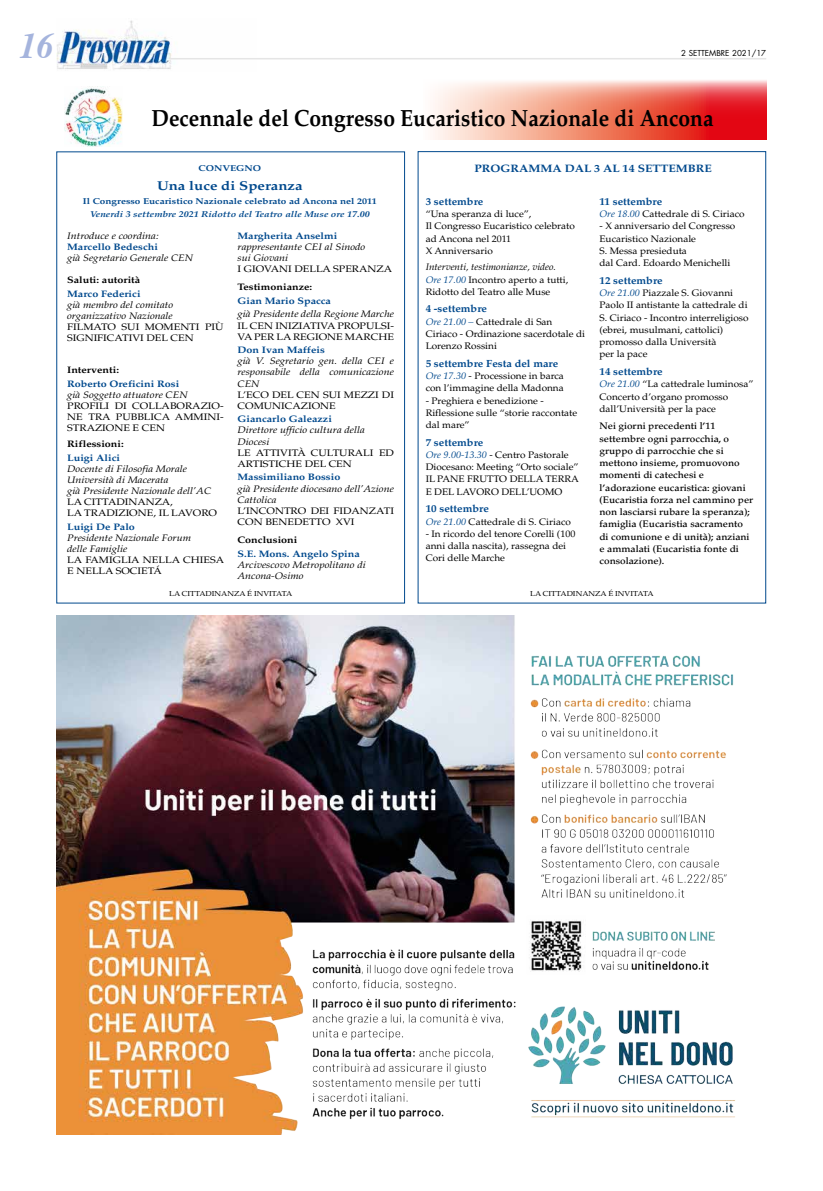
<style>
.page{position:relative;width:823px;height:1191px;background:#fff}
.page>*{position:absolute;margin:0;border:0;box-sizing:border-box;transform-origin:0 0}
.t1{font:italic 700 36px "Times";color:#a5b4dd;scale:.95 1}
.t2{font:700 23.4px "Palatino LT Std";color:#000;scale:.9 1}
.t3{font:700 12.8px "Palatino LT Std";color:#00498d;scale:1.17 1}
.t4{font:700 10.8px "Palatino LT Std";color:#00498d;scale:1.11 1}
.t5{font:700 10.4px "Palatino LT Std";color:#00498d;scale:1.06 1}
.t6{font:9.4px/12.3px "Palatino LT Std";color:#000;scale:1.06 1}
.t7{font:italic 9.4px/11.1px "Palatino LT Std";color:#000;scale:1.15 1}
.t8{font:9.4px/11.1px "Palatino LT Std";color:#000;scale:1.15 1}
.t9{font:500 9.4px/12.3px "Palatino LT Std";color:#000;scale:1.06 1}
.t10{font:700 9.4px "Palatino LT Std";color:#00498d;scale:1.15 1}
.t11{font:700 9.4px "Palatino LT Std";color:#000;scale:1.15 1}
.t12{font:700 8.6px "Palatino LT Std";color:#00498d;scale:1.17 1}
.t13{font:italic 700 8.6px "Palatino LT Std";color:#00498d;scale:1.17 1}
.t14{font:8px "Futura Std";color:#000}
.t15{font:7.2px "Palatino LT Std";color:#000;scale:1.11 1}
.s1{font-style:italic}
.s2{font-style:italic;color:#00498d}
</style>
<div class="page">
<img style="left:56px;top:615px;width:679px;height:519px">
<svg style="left:433px;top:80px;width:332px;height:60px;background:#f18f82"></svg>
<img style="left:57px;top:20px;width:199px;height:50px">
<hr style="left:170px;top:58px;width:595px;height:1px;background:#e5e5e5">
<img style="left:64px;top:88px;width:59px;height:59px">
<h1 class="t1" style="left:20px;top:12px;width:38px">16</h1>
<p class="t14" style="left:681px;top:48px;width:86px">2 SETTEMBRE 2021/17</p>
<h2 class="t2" style="left:151px;top:105px;width:625px">Decennale del Congresso Eucaristico Nazionale di Ancona</h2>
<p class="t12" style="left:198px;top:163px;width:55px">CONVEGNO</p>
<h3 class="t3" style="left:157px;top:178px;width:126px">Una luce di Speranza</h3>
<p class="t12" style="left:83px;top:196px;width:252px">Il Congresso Eucaristico Nazionale celebrato ad Ancona nel 2011</p>
<p class="t13" style="left:90px;top:209px;width:240px">Venerdi 3 settembre 2021 Ridotto del Teatro alle Muse ore 17.00</p>
<p class="t7" style="left:67px;top:230px;width:81px">Introduce e coordina:</p>
<p class="t10" style="left:67px;top:241px;width:80px">Marcello Bedeschi</p>
<p class="t7" style="left:67px;top:252px;width:111px">già Segretario Generale CEN</p>
<p class="t11" style="left:67px;top:274px;width:65px">Saluti: autorità</p>
<p class="t10" style="left:67px;top:288px;width:65px">Marco Federici</p>
<p class="t7" style="left:67px;top:299px;width:94px">già membro del comitato organizzativo Nazionale</p>
<p class="t8" style="left:67px;top:321px;width:137px">FILMATO SUI MOMENTI PIÙ<br>SIGNIFICATIVI DEL CEN</p>
<p class="t11" style="left:67px;top:364px;width:47px">Interventi:</p>
<p class="t10" style="left:67px;top:378px;width:99px">Roberto Oreficini Rosi</p>
<p class="t7" style="left:67px;top:389px;width:106px">già Soggetto attuatore CEN</p>
<p class="t8" style="left:67px;top:400px;width:137px;text-align:justify">PROFILI DI COLLABORAZIO-NE TRA PUBBLICA AMMINI-STRAZIONE E CEN</p>
<p class="t11" style="left:67px;top:438px;width:51px">Riflessioni:</p>
<p class="t10" style="left:67px;top:452px;width:48px">Luigi Alici</p>
<p class="t7" style="left:67px;top:463px;width:127px">Docente di Filosofia Morale<br>Università di Macerata<br>già Presidente Nazionale dell’AC</p>
<p class="t8" style="left:67px;top:496px;width:132px">LA CITTADINANZA,<br>LA TRADIZIONE, IL LAVORO</p>
<p class="t10" style="left:67px;top:521px;width:60px">Luigi De Palo</p>
<p class="t7" style="left:67px;top:532px;width:109px">Presidente Nazionale Forum delle Famiglie</p>
<p class="t8" style="left:67px;top:554px;width:138px">LA FAMIGLIA NELLA CHIESA<br>E NELLA SOCIETÁ</p>
<p class="t10" style="left:237px;top:230px;width:88px">Margherita Anselmi</p>
<p class="t7" style="left:237px;top:241px;width:113px">rappresentante CEI al Sinodo sui Giovani</p>
<p class="t8" style="left:237px;top:263px;width:136px">I GIOVANI DELLA SPERANZA</p>
<p class="t11" style="left:237px;top:282px;width:66px">Testimonianze:</p>
<p class="t10" style="left:237px;top:295px;width:83px">Gian Mario Spacca</p>
<p class="t7" style="left:237px;top:309px;width:137px">già Presidente della Regione Marche</p>
<p class="t8" style="left:237px;top:320px;width:137px">IL CEN INIZIATIVA PROPULSI-<br>VA PER LA REGIONE MARCHE</p>
<p class="t10" style="left:237px;top:344px;width:77px">Don Ivan Maffeis</p>
<p class="t7" style="left:237px;top:356px;width:137px;text-align:justify">già V. Segretario gen. della CEI e responsabile della comunicazione CEN</p>
<p class="t8" style="left:237px;top:389px;width:137px">L’ECO DEL CEN SUI MEZZI DI<br>COMUNICAZIONE</p>
<p class="t10" style="left:237px;top:414px;width:84px">Giancarlo Galeazzi</p>
<p class="t7" style="left:237px;top:425px;width:112px">Direttore ufficio cultura della<br>Diocesi</p>
<p class="t8" style="left:237px;top:447px;width:137px">LE ATTIVITÀ CULTURALI ED<br>ARTISTICHE DEL CEN</p>
<p class="t10" style="left:237px;top:472px;width:91px">Massimiliano Bossio</p>
<p class="t7" style="left:237px;top:483px;width:137px">già Presidente diocesano dell’Azione<br>Cattolica</p>
<p class="t8" style="left:237px;top:505px;width:137px">L’INCONTRO DEI FIDANZATI<br>CON BENEDETTO XVI</p>
<p class="t11" style="left:237px;top:534px;width:54px">Conclusioni</p>
<p class="t10" style="left:237px;top:548px;width:108px">S.E. Mons. Angelo Spina</p>
<p class="t7" style="left:237px;top:559px;width:113px">Arcivescovo Metropolitano di<br>Ancona-Osimo</p>
<p class="t4" style="left:474px;top:162px;width:215px">PROGRAMMA DAL 3 AL 14 SETTEMBRE</p>
<p class="t5" style="left:425px;top:195px;width:56px">3 settembre</p>
<p class="t6" style="left:425px;top:208px;width:142px">“Una speranza di luce”,<br>Il Congresso Eucaristico celebrato ad Ancona nel 2011<br>X Anniversario</p>
<p class="t6" style="left:425px;top:261px;width:136px"><span class="s1">Interventi, testimonianze, video.<br></span><span class="s2">Ore 17.00</span> Incontro aperto a tutti,<br>Ridotto del Teatro alle Muse</p>
<p class="t5" style="left:425px;top:303px;width:59px">4 -settembre</p>
<p class="t6" style="left:425px;top:315px;width:152px"><span class="s2">Ore 21.00 –</span> Cattedrale di San<br>Ciriaco - Ordinazione sacerdotale di<br>Lorenzo Rossini</p>
<p class="t5" style="left:425px;top:357px;width:127px">5 settembre Festa del mare</p>
<p class="t6" style="left:425px;top:370px;width:132px"><span class="s2">Ore 17.30</span> - Processione in barca con l’immagine della Madonna</p>
<p class="t6" style="left:425px;top:394px;width:144px">- Preghiera e benedizione -<br>Riflessione sulle “storie raccontate dal mare”</p>
<p class="t5" style="left:425px;top:436px;width:56px">7 settembre</p>
<p class="t6" style="left:425px;top:449px;width:146px"><span class="s2">Ore 9.00-13.30</span> - Centro Pastorale<br>Diocesano: Meeting “Orto sociale”<br>IL PANE FRUTTO DELLA TERRA<br>E DEL LAVORO DELL’UOMO</p>
<p class="t5" style="left:425px;top:503px;width:61px">10 settembre</p>
<p class="t6" style="left:425px;top:515px;width:138px"><span class="s2">Ore 21.00</span> Cattedrale di S. Ciriaco</p>
<p class="t6" style="left:425px;top:527px;width:143px">- In ricordo del tenore Corelli (100 anni dalla nascita), rassegna dei<br>Cori delle Marche</p>
<p class="t5" style="left:599px;top:195px;width:61px">11 settembre</p>
<p class="t6" style="left:599px;top:208px;width:138px"><span class="s2">Ore 18.00</span> Cattedrale di S. Ciriaco</p>
<p class="t6" style="left:599px;top:220px;width:130px">- X anniversario del Congresso<br>Eucaristico Nazionale<br>S. Messa presieduta<br>dal Card. Edoardo Menichelli</p>
<p class="t5" style="left:599px;top:274px;width:61px">12 settembre</p>
<p class="t6" style="left:599px;top:287px;width:142px"><span class="s2">Ore 21.00</span> Piazzale S. Giovanni<br>Paolo II antistante la cattedrale di<br>S. Ciriaco - Incontro interreligioso (ebrei, musulmani, cattolici) promosso dalla Università<br>per la pace</p>
<p class="t5" style="left:599px;top:365px;width:61px">14 settembre</p>
<p class="t6" style="left:599px;top:378px;width:147px"><span class="s2">Ore 21.00</span> “La cattedrale luminosa”<br>Concerto d’organo promosso dall’Università per la pace</p>
<p class="t9" style="left:599px;top:420px;width:146px">Nei giorni precedenti l’11 settembre ogni parrocchia, o gruppo di parrocchie che si mettono insieme, promuovono momenti di catechesi e l’adorazione eucaristica: giovani (Eucaristia forza nel cammino per non lasciarsi rubare la speranza); famiglia (Eucaristia sacramento di comunione e di unità); anziani e ammalati (Eucaristia fonte di consolazione).</p>
<p class="t15" style="left:169px;top:589px;width:112px">LA CITTADINANZA É INVITATA</p>
<p class="t15" style="left:530px;top:589px;width:112px">LA CITTADINANZA É INVITATA</p>
</div>
